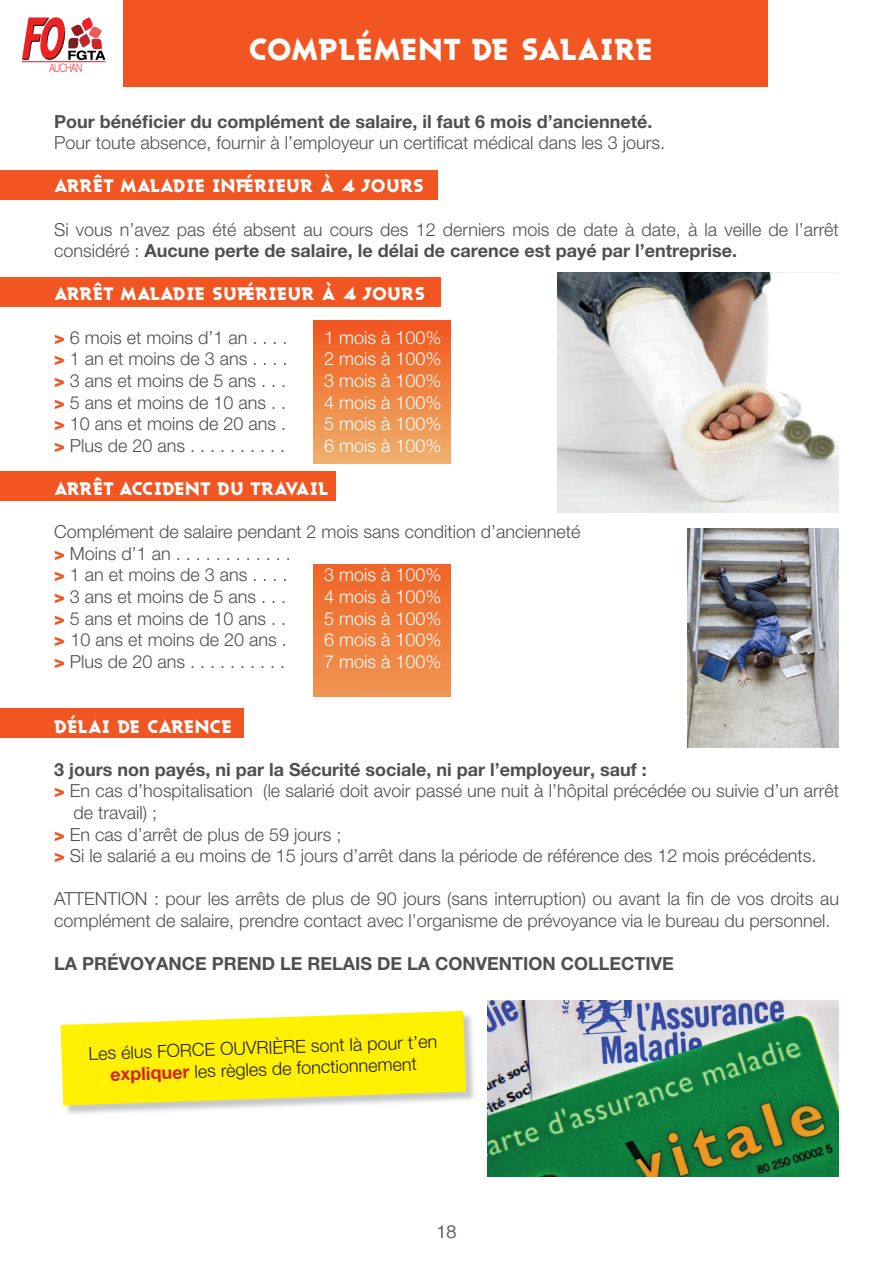
<style>
.page{position:relative;width:893px;height:1263px;background:#fff}
.page>*{position:absolute;margin:0;border:0;box-sizing:border-box;transform-origin:0 0}
.t1{font:900 30px "Ashby";letter-spacing:-.01em;color:#fff}
.t2{font:300 18px/21.6px "Helvetica Neue LT Pro";color:#4e4f50}
.t3{font:700 18px "Helvetica Neue LT Pro";color:#4e4f50}
.t4{font:300 18px "Helvetica Neue LT Pro";color:#fff}
.t5{font:900 18px "Ashby";color:#fff}
.t6{font:300 18px/21.6px "Helvetica Neue LT Pro";color:#231f20;text-align:center}
.t7{font:300 18px "Helvetica Neue LT Pro";color:#6b6b6e}
.t8{font:700 condensed 12.3px "Walkway";color:#ee2123;scale:.94 1}
.t9{font:700 condensed 8.85px "Walkway";color:#fff}
.s1{font-weight:700}
.s2{font-weight:800;color:#f15622}
.s3{font-weight:700;color:#d1232a}
</style>
<div class="page">
<div style="left:123px;top:0;width:644px;height:87px;background:#f15622"></div>
<svg style="left:22px;top:17px;width:83px;height:43px"></svg>
<hr style="left:22px;top:61px;width:83px;height:1px;background:#ee1d23">
<div style="left:0;top:708px;width:243px;height:30px;background:#f15622"></div>
<div style="left:0;top:471px;width:336px;height:30px;background:#f15622"></div>
<div style="left:314px;top:320px;width:137px;height:143px;background:linear-gradient(to bottom,#f1551b,#eeb26d)"></div>
<div style="left:314px;top:564px;width:137px;height:133px;background:linear-gradient(to bottom,#f16427,#ef9652)"></div>
<div style="left:0;top:277px;width:440px;height:30px;background:#f15622"></div>
<div style="left:0;top:170px;width:438px;height:30px;background:#f15622"></div>
<img style="left:66px;top:1014px;width:408px;height:100px">
<svg style="left:61px;top:1011px;width:405px;height:95px;background:#fbf027"></svg>
<img style="left:557px;top:273px;width:282px;height:239px">
<img style="left:687px;top:529px;width:152px;height:218px">
<img style="left:487px;top:1000px;width:352px;height:176px">
<p class="t8" style="left:49px;top:61px;width:36px">AUCHAN</p>
<h1 class="t1" style="left:249px;top:30px;width:406px">COMPLÉMENT DE SALAIRE</h1>
<p class="t9" style="left:436px;top:39px;width:26px">AUCHAN</p>
<p class="t3" style="left:54px;top:110px;width:600px">Pour bénéficier du complément de salaire, il faut 6 mois d’ancienneté.</p>
<p class="t2" style="left:54px;top:132px;width:613px">Pour toute absence, fournir à l’employeur un certificat médical dans les 3 jours.</p>
<p class="t5" style="left:54px;top:174px;width:372px">ARRÊT MALADIE INFÉRIEUR À 4 JOURS</p>
<p class="t2" style="left:54px;top:218px;width:786px">Si vous n’avez pas été absent au cours des 12 derniers mois de date à date, à la veille de l’arrêt considéré : <span class="s1">Aucune perte de salaire, le délai de carence est payé par l’entreprise.</span></p>
<p class="t5" style="left:54px;top:282px;width:373px">ARRÊT MALADIE SUPÉRIEUR À 4 JOURS</p>
<p class="t2" style="left:54px;top:326px;width:235px"><span class="s2">&gt;</span> 6 mois et moins d’1 an . . . .</p>
<p class="t4" style="left:324px;top:326px;width:119px">1 mois à 100%</p>
<p class="t2" style="left:54px;top:348px;width:235px"><span class="s2">&gt;</span> 1 an et moins de 3 ans . . . .</p>
<p class="t4" style="left:324px;top:348px;width:119px">2 mois à 100%</p>
<p class="t2" style="left:54px;top:369px;width:234px"><span class="s2">&gt;</span> 3 ans et moins de 5 ans . . .</p>
<p class="t4" style="left:324px;top:369px;width:119px">3 mois à 100%</p>
<p class="t2" style="left:54px;top:391px;width:234px"><span class="s2">&gt;</span> 5 ans et moins de 10 ans . .</p>
<p class="t4" style="left:324px;top:391px;width:119px">4 mois à 100%</p>
<p class="t2" style="left:54px;top:412px;width:234px"><span class="s2">&gt;</span> 10 ans et moins de 20 ans .</p>
<p class="t4" style="left:324px;top:413px;width:119px">5 mois à 100%</p>
<p class="t2" style="left:54px;top:434px;width:233px"><span class="s2">&gt;</span> Plus de 20 ans . . . . . . . . . .</p>
<p class="t4" style="left:324px;top:434px;width:119px">6 mois à 100%</p>
<p class="t5" style="left:54px;top:477px;width:276px">ARRÊT ACCIDENT DU TRAVAIL</p>
<p class="t2" style="left:54px;top:520px;width:528px">Complément de salaire pendant 2 mois sans condition d’ancienneté <span class="s2">&gt;</span> Moins d’1 an . . . . . . . . . . . .<br><span class="s2">&gt;</span> 1 an et moins de 3 ans . . . .</p>
<p class="t4" style="left:324px;top:564px;width:119px">3 mois à 100%</p>
<p class="t2" style="left:54px;top:585px;width:234px"><span class="s2">&gt;</span> 3 ans et moins de 5 ans . . .</p>
<p class="t4" style="left:324px;top:585px;width:119px">4 mois à 100%</p>
<p class="t2" style="left:54px;top:607px;width:234px"><span class="s2">&gt;</span> 5 ans et moins de 10 ans . .</p>
<p class="t4" style="left:324px;top:607px;width:119px">5 mois à 100%</p>
<p class="t2" style="left:54px;top:628px;width:234px"><span class="s2">&gt;</span> 10 ans et moins de 20 ans .</p>
<p class="t4" style="left:324px;top:629px;width:119px">6 mois à 100%</p>
<p class="t2" style="left:54px;top:650px;width:233px"><span class="s2">&gt;</span> Plus de 20 ans . . . . . . . . . .</p>
<p class="t4" style="left:324px;top:650px;width:119px">7 mois à 100%</p>
<p class="t5" style="left:54px;top:714px;width:179px">DÉLAI DE CARENCE</p>
<p class="t3" style="left:54px;top:758px;width:594px">3 jours non payés, ni par la Sécurité sociale, ni par l’employeur, sauf :</p>
<p class="t2" style="left:54px;top:780px;width:786px"><span class="s2">&gt;</span> En cas d’hospitalisation (le salarié doit avoir passé une nuit à l’hôpital précédée ou suivie d’un arrêt</p>
<p class="t2" style="left:73px;top:801px;width:85px">de travail) ;</p>
<p class="t2" style="left:54px;top:823px;width:289px"><span class="s2">&gt;</span> En cas d’arrêt de plus de 59 jours ;</p>
<p class="t2" style="left:54px;top:844px;width:764px"><span class="s2">&gt;</span> Si le salarié a eu moins de 15 jours d’arrêt dans la période de référence des 12 mois précédents.</p>
<p class="t2" style="left:54px;top:888px;width:787px">ATTENTION : pour les arrêts de plus de 90 jours (sans interruption) ou avant la fin de vos droits au complément de salaire, prendre contact avec l’organisme de prévoyance via le bureau du personnel.</p>
<p class="t3" style="left:54px;top:953px;width:621px">LA PRÉVOYANCE PREND LE RELAIS DE LA CONVENTION COLLECTIVE</p>
<p class="t6" style="left:88px;top:1042px;width:351px;rotate:-2deg">Les élus FORCE OUVRIÈRE sont là pour t’en <span class="s3">expliquer</span> les règles de fonctionnement</p>
<p class="t7" style="left:436px;top:1220px;width:22px">18</p>
</div>
